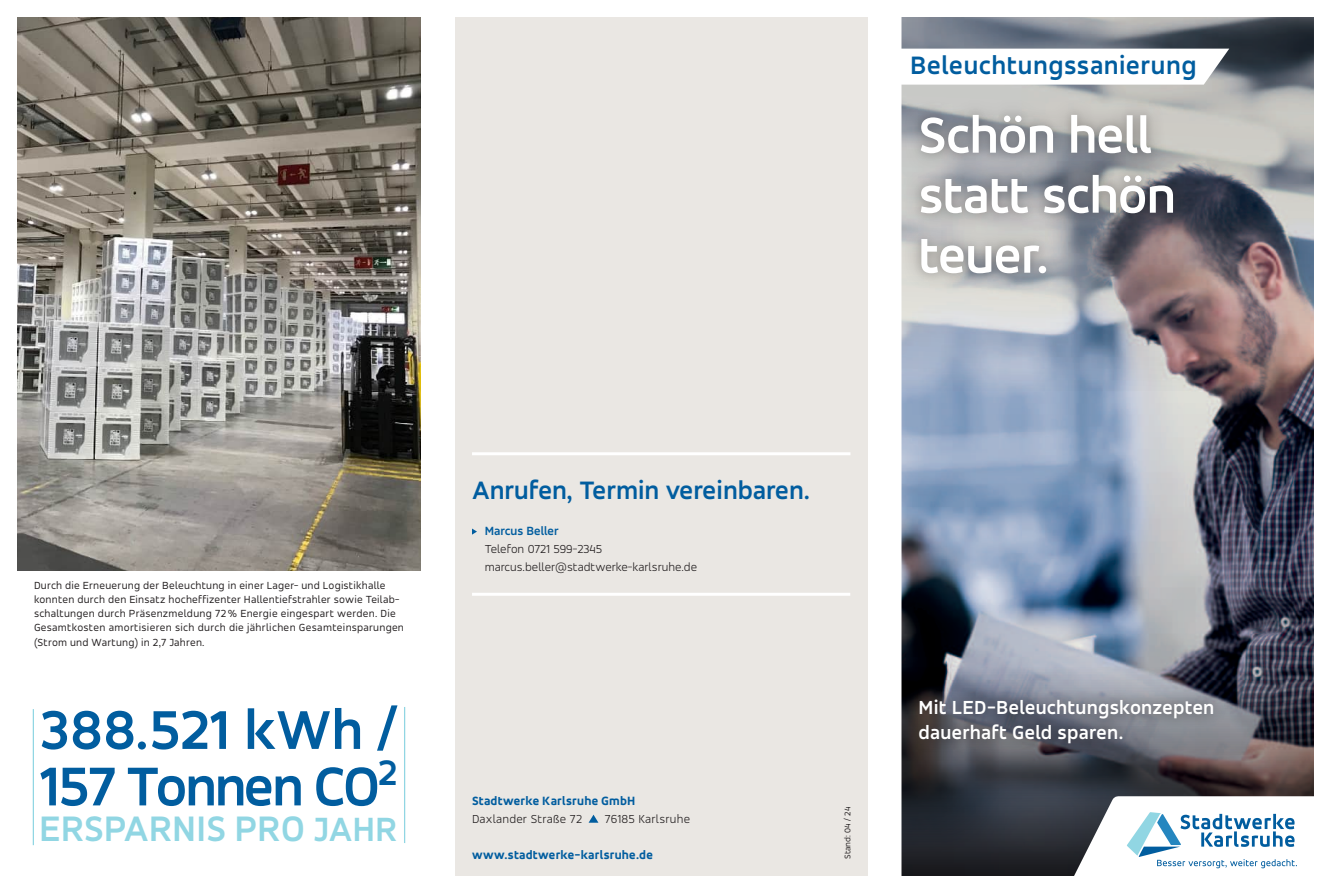
<style>
.page{position:relative;width:1331px;height:893px;background:#fff}
.page>*{position:absolute;margin:0;border:0;box-sizing:border-box;transform-origin:0 0}
._01_copy{font:700 58.5px "Accord";letter-spacing:-.04em;color:#015d9f}
._01_copy-2{font:700 58.5px "Accord";color:#015d9f}
.t1{font:700 54px/60px "Accord Alternate";letter-spacing:-.02em;color:#fff}
._01_copy-3{font:700 37.95px "Accord";color:#91d6e3}
._01_copy-4{font:700 27px "Accord";color:#015d9f}
._01_copy-5{font:700 27px "Accord";letter-spacing:.02em;color:#015d9f}
.AZ_Copy_10_14{font:700 20.25px "Accord";letter-spacing:.01em;color:#fff}
._01_copy-6{font:300 12.75px/18px "Accord";color:#231f20}
.t2{font:800 12.75px "Accord Alternate";letter-spacing:.015em;color:#015d9f}
.t3{font:11.25px/14.2px "Accord";letter-spacing:.02em;color:#231f20}
._01_copy-7{font:9px "Accord";color:#231f20}
.s1{font-size:36px}
.s2{font-weight:700;color:#015d9f}
</style>
<div class="page">
<img style="left:902px;top:391px;width:411px;height:77px">
<div style="left:455px;top:17px;width:412px;height:859px;background:#eae7e3"></div>
<svg style="left:589px;top:815px;width:9px;height:8px"></svg>
<hr style="left:472px;top:452px;width:378px;height:3px;background:#fff">
<hr style="left:472px;top:593px;width:378px;height:3px;background:#fff">
<svg style="left:472px;top:528px;width:5px;height:7px"></svg>
<img style="left:17px;top:17px;width:404px;height:554px">
<hr style="left:33px;top:709px;width:1px;height:136px;background:#91d6e3">
<hr style="left:404px;top:707px;width:1px;height:136px;background:#91d6e3">
<svg style="left:902px;top:18px;width:411px;height:373px;background:#908f97"></svg>
<img style="left:902px;top:468px;width:411px;height:407px">
<svg style="left:902px;top:49px;width:327px;height:36px"></svg>
<div style="left:902px;top:97px;width:290px;height:196px;background:#231f20;opacity:.4"></div>
<div style="left:906px;top:687px;width:320px;height:68px;background:#231f20;opacity:.75"></div>
<svg style="left:1047px;top:790px;width:267px;height:86px"></svg>
<p class="_01_copy-5" style="left:910px;top:48px;width:288px">Beleuchtungssanierung</p>
<p class="t1" style="left:918px;top:104px;width:259px">Schön hell statt schön teuer.</p>
<p class="t3" style="left:34px;top:578px;width:371px">Durch die Erneuerung der Beleuchtung in einer Lager- und Logistikhalle konnten durch den Einsatz hocheffizenter Hallentiefstrahler sowie Teilab&shy;schaltungen durch Präsenzmeldung 72% Energie eingespart werden. Die Gesamtkosten amortisieren sich durch die jährlichen Gesamteinsparungen (Strom und Wartung) in 2,7 Jahren.</p>
<p class="_01_copy-2" style="left:40px;top:694px;width:359px">388.521 kWh /</p>
<p class="_01_copy" style="left:40px;top:751px;width:359px">157 Tonnen CO<sup>2</sup></p>
<p class="_01_copy-3" style="left:39px;top:806px;width:360px">ERSPARNIS PRO <span class="s1">JAHR</span></p>
<p class="_01_copy-4" style="left:472px;top:474px;width:340px">Anrufen, Termin vereinbaren.</p>
<p class="_01_copy-6" style="left:485px;top:521px;width:214px"><span class="s2">Marcus Beller<br></span>Telefon 0721 599-2345 marcus.beller@stadtwerke-karlsruhe.de</p>
<p class="t2" style="left:472px;top:793px;width:165px">Stadtwerke Karlsruhe GmbH</p>
<p class="_01_copy-6" style="left:472px;top:809px;width:112px">Daxlander Straße 72</p>
<p class="_01_copy-6" style="left:605px;top:809px;width:87px">76185 Karlsruhe</p>
<p class="t2" style="left:472px;top:847px;width:183px">www.stadtwerke-karlsruhe.de</p>
<p class="_01_copy-7" style="left:842px;top:859px;width:54px;rotate:-90deg">Stand: 04 / 24</p>
<p class="AZ_Copy_10_14" style="left:918px;top:695px;width:297px">Mit LED-Beleuchtungskonzepten</p>
<p class="AZ_Copy_10_14" style="left:918px;top:720px;width:206px">dauerhaft Geld sparen.</p>
</div>
